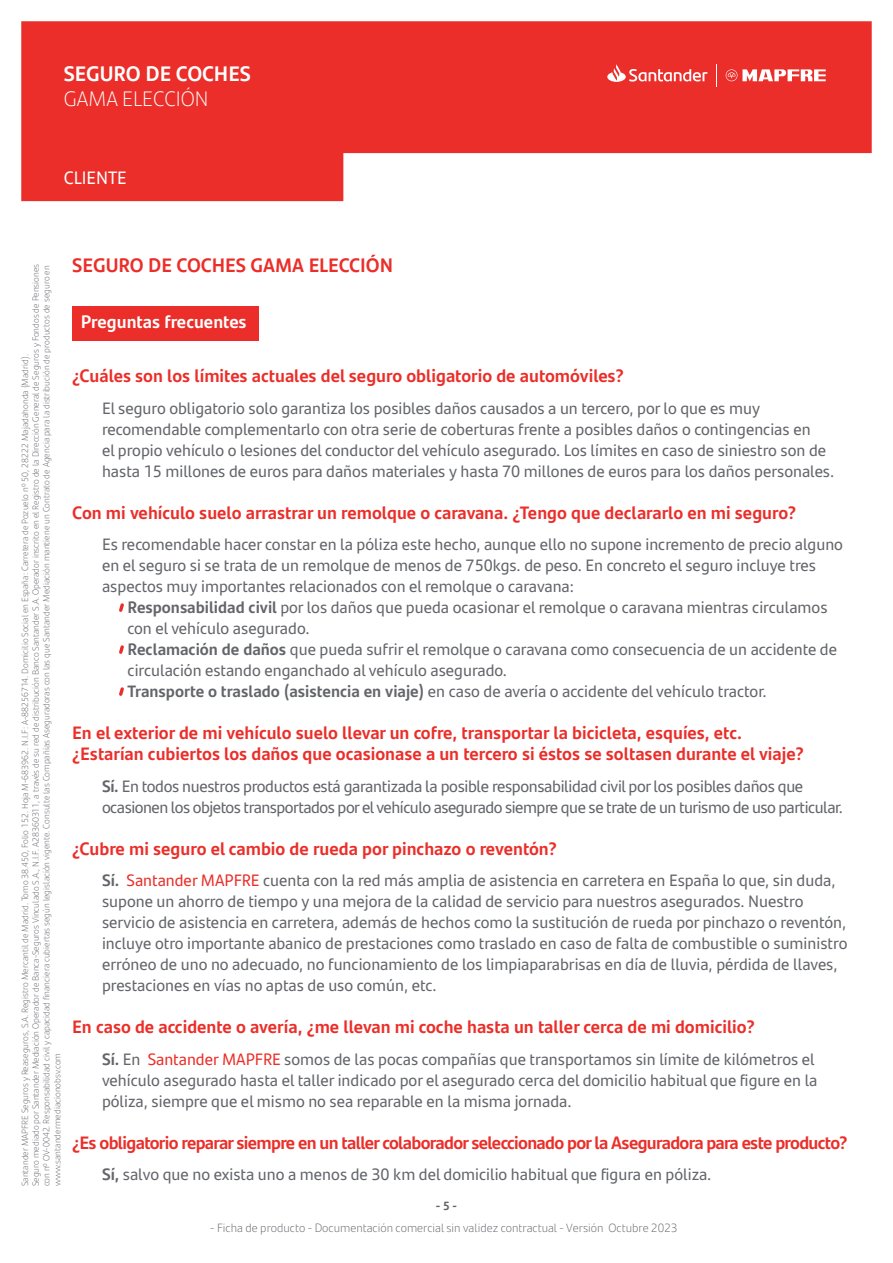
<style>
.page{position:relative;width:893px;height:1263px;background:#fff}
.page>*{position:absolute;margin:0;border:0;box-sizing:border-box;transform-origin:0 0}
.t1{font:700 21px "Santander Text";color:#fff}
.t2{font:300 21px "Santander Text";color:#fff}
.t3{font:700 19.5px "Santander Text";color:#eb2e29}
.t4{font:700 18px/21px "Santander Text";color:#eb2e29}
.t5{font:700 18px "Santander Text";letter-spacing:-.035em;color:#eb2e29}
.t6{font:700 18px "Santander Text";color:#fff}
.t7{font:18px "Santander Text";color:#fff}
.t8{font:16.5px/21px "Santander Text";color:#63656a}
.t9{font:16.5px/21px "Santander Text";letter-spacing:-.03em;color:#63656a}
.t10{font:300 12px "Santander Text";color:#63656a}
.t11{font:700 12px "Santander Text";color:#63656a}
.t12{font:300 9px/10.8px "Santander Text";color:#63656a}
.s1{font-weight:700}
.s2{color:#eb2e29}
</style>
<div class="page">
<svg style="left:21px;top:21px;width:851px;height:180px;fill:#eb2e29"></svg>
<svg style="left:726px;top:69px;width:100px;height:12px"></svg>
<svg style="left:716px;top:64px;width:1px;height:22px"></svg>
<svg style="left:607px;top:64px;width:100px;height:18px"></svg>
<div style="left:72px;top:306px;width:187px;height:34px;background:#eb2e29"></div>
<svg style="left:119px;top:603px;width:5px;height:9px"></svg>
<svg style="left:119px;top:645px;width:5px;height:9px"></svg>
<svg style="left:119px;top:687px;width:5px;height:9px"></svg>
<p class="t1" style="left:64px;top:57px;width:189px">SEGURO DE COCHES</p>
<p class="t2" style="left:64px;top:83px;width:146px">GAMA ELECCIÓN</p>
<p class="t7" style="left:64px;top:164px;width:64px">CLIENTE</p>
<p class="t12" style="left:19px;top:1186px;width:924px;rotate:-90deg">Santander MAPFRE Seguros y Reaseguros, S.A. Registro Mercantil de Madrid. Tomo 38.450, Folio 152. Hoja M-683962. N.I.F: A-88256714. Domicilio Social en España: Carretera de Pozuelo nº 50, 28222 Majadahonda (Madrid).<br>Seguro mediado por Santander Mediación Operador de Banca-Seguros Vinculado S.A., N.I.F. A28360311, a través de su red de distribución Banco Santander S.A. Operador inscrito en el Registro de la Dirección General de Seguros y Fondos de Pensiones con nº OV-0042. Responsabilidad civil y capacidad financiera cubiertas según legislación vigente. Consulte las Compañías Aseguradoras con las que Santander Mediación mantiene un Contrato de Agencia para la distribución de productos de seguro en www.santandermediacionobsv.com</p>
<p class="t3" style="left:72px;top:250px;width:322px">SEGURO DE COCHES GAMA ELECCIÓN</p>
<p class="t6" style="left:81px;top:308px;width:167px">Preguntas frecuentes</p>
<p class="t4" style="left:72px;top:364px;width:553px">¿Cuáles son los límites actuales del seguro obligatorio de automóviles?</p>
<p class="t8" style="left:102px;top:397px;width:734px">El seguro obligatorio solo garantiza los posibles daños causados a un tercero, por lo que es muy recomendable complementarlo con otra serie de coberturas frente a posibles daños o contingencias en<br>el propio vehículo o lesiones del conductor del vehículo asegurado. Los límites en caso de siniestro son de hasta 15 millones de euros para daños materiales y hasta 70 millones de euros para los daños personales.</p>
<p class="t4" style="left:72px;top:501px;width:725px">Con mi vehículo suelo arrastrar un remolque o caravana. ¿Tengo que declararlo en mi seguro?</p>
<p class="t8" style="left:102px;top:533px;width:742px">Es recomendable hacer constar en la póliza este hecho, aunque ello no supone incremento de precio alguno en el seguro si se trata de un remolque de menos de 750kgs. de peso. En concreto el seguro incluye tres aspectos muy importantes relacionados con el remolque o caravana:</p>
<p class="t8" style="left:127px;top:596px;width:702px"><span class="s1">Responsabilidad civil</span> por los daños que pueda ocasionar el remolque o caravana mientras circulamos con el vehículo asegurado.</p>
<p class="t8" style="left:127px;top:638px;width:711px"><span class="s1">Reclamación de daños</span> que pueda sufrir el remolque o caravana como consecuencia de un accidente de circulación estando enganchado al vehículo asegurado.</p>
<p class="t8" style="left:127px;top:680px;width:641px"><span class="s1">Transporte o traslado (asistencia en viaje)</span> en caso de avería o accidente del vehículo tractor.</p>
<p class="t4" style="left:72px;top:721px;width:733px">En el exterior de mi vehículo suelo llevar un cofre, transportar la bicicleta, esquíes, etc. ¿Estarían cubiertos los daños que ocasionase a un tercero si éstos se soltasen durante el viaje?</p>
<p class="t9" style="left:102px;top:775px;width:742px"><span class="s1">Sí.</span> En todos nuestros productos está garantizada la posible responsabilidad civil por los posibles daños que ocasionen los objetos transportados por el vehículo asegurado siempre que se trate de un turismo de uso particular.</p>
<p class="t4" style="left:72px;top:837px;width:486px">¿Cubre mi seguro el cambio de rueda por pinchazo o reventón?</p>
<p class="t8" style="left:102px;top:869px;width:747px"><span class="s1">Sí.</span> <span class="s2">Santander MAPFRE</span> cuenta con la red más amplia de asistencia en carretera en España lo que, sin duda, supone un ahorro de tiempo y una mejora de la calidad de servicio para nuestros asegurados. Nuestro servicio de asistencia en carretera, además de hechos como la sustitución de rueda por pinchazo o reventón, incluye otro importante abanico de prestaciones como traslado en caso de falta de combustible o suministro erróneo de uno no adecuado, no funcionamiento de los limpiaparabrisas en día de lluvia, pérdida de llaves, prestaciones en vías no aptas de uso común, etc.</p>
<p class="t4" style="left:72px;top:1015px;width:684px">En caso de accidente o avería, ¿me llevan mi coche hasta un taller cerca de mi domicilio?</p>
<p class="t8" style="left:102px;top:1048px;width:717px"><span class="s1">Sí.</span> En <span class="s2">Santander MAPFRE</span> somos de las pocas compañías que transportamos sin límite de kilómetros el vehículo asegurado hasta el taller indicado por el asegurado cerca del domicilio habitual que figure en la póliza, siempre que el mismo no sea reparable en la misma jornada.</p>
<p class="t5" style="left:72px;top:1128px;width:777px">¿Es obligatorio reparar siempre en un taller colaborador seleccionado por la Aseguradora para este producto?</p>
<p class="t8" style="left:102px;top:1163px;width:611px"><span class="s1">Sí,</span> salvo que no exista uno a menos de 30 km del domicilio habitual que figura en póliza.</p>
<p class="t11" style="left:436px;top:1197px;width:23px">- 5 -</p>
<p class="t10" style="left:210px;top:1218px;width:469px">- Ficha de producto - Documentación comercial sin validez contractual - Versión Octubre 2023</p>
</div>
